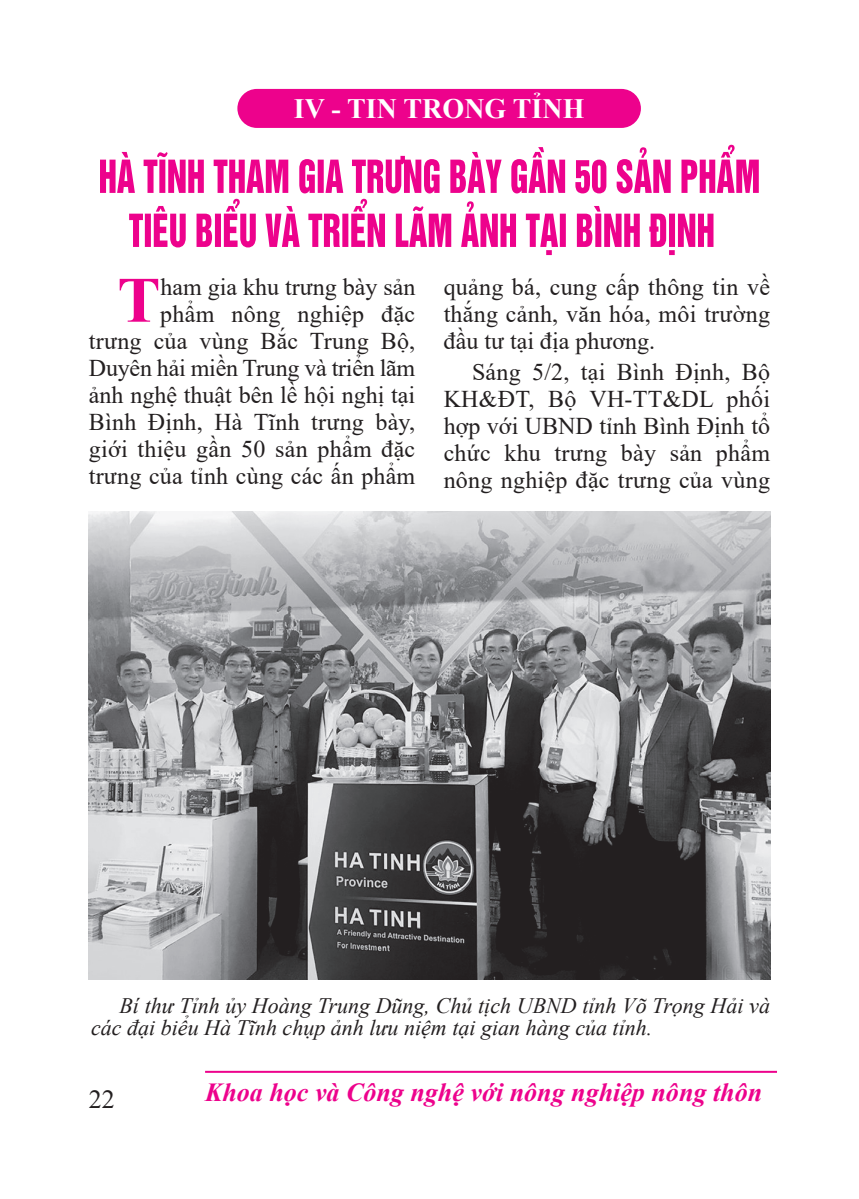
<style>
.page{position:relative;width:859px;height:1199px;background:#fff}
.page>*{position:absolute;margin:0;border:0;box-sizing:border-box;transform-origin:0 0}
.t1{font:700 64.6px "Times New Roman";color:#ed028c}
.t2{font:700 28px "Times New Roman";color:#fff}
.t3{font:italic 700 26px "Times New Roman";color:#ed028c}
.t4{font:26px "Times New Roman";color:#231f20}
.t5{font:24px/27px "Times New Roman";letter-spacing:.01em;color:#231f20;text-align:justify}
.t6{font:italic 22px/22px "Times New Roman";color:#231f20}
</style>
<div class="page">
<hr style="left:205px;top:1070px;width:571px;height:2px;background:#ed028c">
<img style="left:89px;top:511px;width:680px;height:468px">
<div style="left:237px;top:89px;width:403px;height:39px;background:#ed028c;border-radius:19px"></div>
<svg style="left:129px;top:199px;width:584px;height:56px"></svg>
<svg style="left:100px;top:145px;width:658px;height:48px"></svg>
<p class="t2" style="left:293px;top:93px;width:292px">IV - TIN TRONG TỈNH</p>
<p class="t5" style="left:89px;top:273px;width:328px;text-align:right">ham gia khu trưng bày sản<br>phẩm nông nghiệp đặc<br>trưng của vùng Bắc Trung Bộ,<br>Duyên hải miền Trung và triển lãm ảnh nghệ thuật bên lề hội nghị tại<br>Bình Định, Hà Tĩnh trưng bày, giới thiệu gần 50 sản phẩm đặc trưng của tỉnh cùng các ấn phẩm</p>
<p class="t5" style="left:443px;top:273px;width:327px">quảng bá, cung cấp thông tin về thắng cảnh, văn hóa, môi trường đầu tư tại địa phương.</p>
<h1 class="t1" style="left:117px;top:264px;width:45px">T</h1>
<p class="t5" style="left:443px;top:358px;width:327px;text-indent:28px">Sáng 5/2, tại Bình Định, Bộ KH&amp;ĐT, Bộ VH-TT&amp;DL phối hợp với UBND tỉnh Bình Định tổ chức khu trưng bày sản phẩm nông nghiệp đặc trưng của vùng</p>
<p class="t6" style="left:91px;top:994px;width:680px;text-indent:28px">Bí thư Tỉnh ủy Hoàng Trung Dũng, Chủ tịch UBND tỉnh Võ Trọng Hải và các đại biểu Hà Tĩnh chụp ảnh lưu niệm tại gian hàng của tỉnh.</p>
<p class="t4" style="left:89px;top:1084px;width:27px">22</p>
<p class="t3" style="left:205px;top:1077px;width:558px">Khoa học và Công nghệ với nông nghiệp nông thôn</p>
</div>
